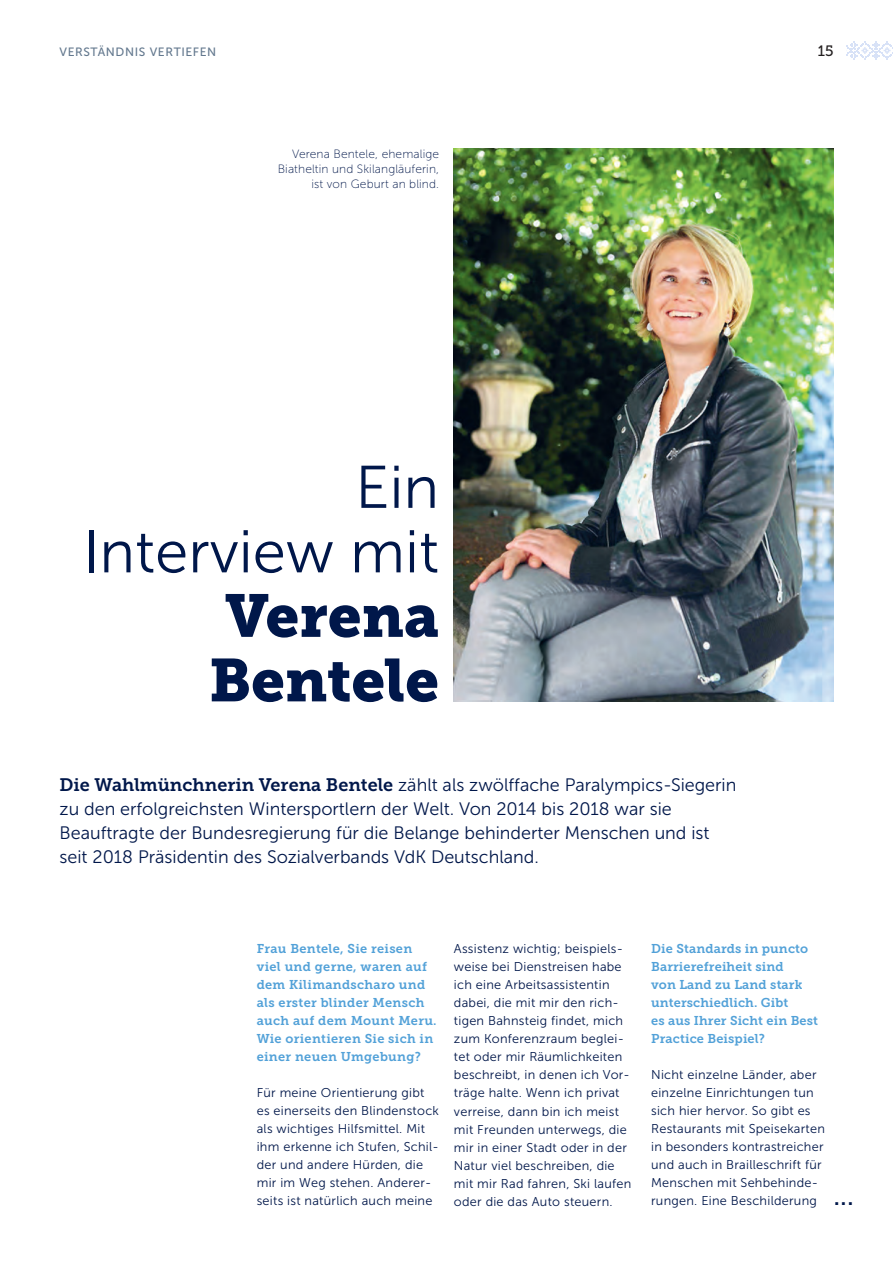
<style>
.page{position:relative;width:893px;height:1263px;background:#fff}
.page>*{position:absolute;margin:0;border:0;box-sizing:border-box;transform-origin:0 0}
.t1{font:60px/64.5px "Museo Sans 300";color:#00174a;text-align:right}
.Interview_Vorspann{font:18px/24px "Museo Sans 300";color:#00174a}
.t2{font:15px "Museo Slab 500";color:#231f20}
.Interview_Antwort{font:12.75px/18px "Museo Sans 300";letter-spacing:.02em;color:#00174a}
.Interviev_Frage{font:12.75px/18px "Museo Slab 700";letter-spacing:.02em;color:#52a1d8}
.t3{font:12px/15px "Museo Sans 100";letter-spacing:.01em;color:#00174a;text-align:right}
.t4{font:12px "Museo Sans 500";letter-spacing:.05em;color:#63788e}
.s1{font-family:"Museo Slab 900"}
.s2{font-family:"Museo Slab 700"}
.s3{font-family:"Museo Slab 500";font-size:27px}
</style>
<div class="page">
<img style="left:454px;top:149px;width:379px;height:552px">
<svg style="left:846px;top:42px;width:47px;height:18px"></svg>
<p class="t4" style="left:60px;top:45px;width:158px">VERSTÄNDNIS VERTIEFEN</p>
<p class="t3" style="left:278px;top:146px;width:163px">Verena Bentele, ehemalige<br>Biatheltin und Skilangläuferin, ist von Geburt an blind.</p>
<p class="t2" style="left:818px;top:43px;width:17px">15</p>
<h1 class="t1" style="left:83px;top:455px;width:357px">Ein<br>Interview mit<br><span class="s1">Verena<br>Bentele</span></h1>
<p class="Interview_Vorspann" style="left:60px;top:773px;width:678px"><span class="s2">Die Wahlmünchnerin Verena Bentele</span> zählt als zwölffache Paralympics-Siegerin zu den erfolgreichsten Wintersportlern der Welt. Von 2014 bis 2018 war sie Beauftragte der Bundesregierung für die Belange behinderter Menschen und ist seit 2018 Präsidentin des Sozialverbands VdK Deutschland.</p>
<p class="Interviev_Frage" style="left:257px;top:940px;width:181px">Frau Bentele, Sie reisen viel und gerne, waren auf dem Kilimandscharo und als erster blinder Mensch auch auf dem Mount Meru.<br>Wie orientieren Sie sich in einer neuen Umgebung?</p>
<p class="Interview_Antwort" style="left:257px;top:1084px;width:184px">Für meine Orientierung gibt es einerseits den Blindenstock als wichtiges Hilfsmittel. Mit ihm erkenne ich Stufen, Schil&shy;der und andere Hürden, die mir im Weg stehen. Anderer&shy;seits ist natürlich auch meine</p>
<p class="Interview_Antwort" style="left:454px;top:940px;width:179px">Assistenz wichtig; beispiels&shy;weise bei Dienstreisen habe ich eine Arbeitsassistentin dabei, die mit mir den rich&shy;tigen Bahnsteig findet, mich zum Konferenzraum beglei&shy;tet oder mir Räumlichkeiten beschreibt, in denen ich Vor&shy;träge halte. Wenn ich privat verreise, dann bin ich meist mit Freunden unterwegs, die mir in einer Stadt oder in der<br>Natur viel beschreiben, die mit mir Rad fahren, Ski laufen oder die das Auto steuern.</p>
<p class="Interviev_Frage" style="left:651px;top:940px;width:168px">Die Standards in puncto<br>Barrierefreiheit sind<br>von Land zu Land stark unterschiedlich. Gibt<br>es aus Ihrer Sicht ein Best<br>Practice Beispiel?</p>
<p class="Interview_Antwort" style="left:651px;top:1066px;width:204px">Nicht einzelne Länder, aber einzelne Einrichtungen tun<br>sich hier hervor. So gibt es<br>Restaurants mit Speisekarten<br>in besonders kontrastreicher<br>und auch in Brailleschrift für<br>Menschen mit Sehbehinde&shy;rungen. Eine Beschilderung <span class="s3">...</span></p>
</div>
